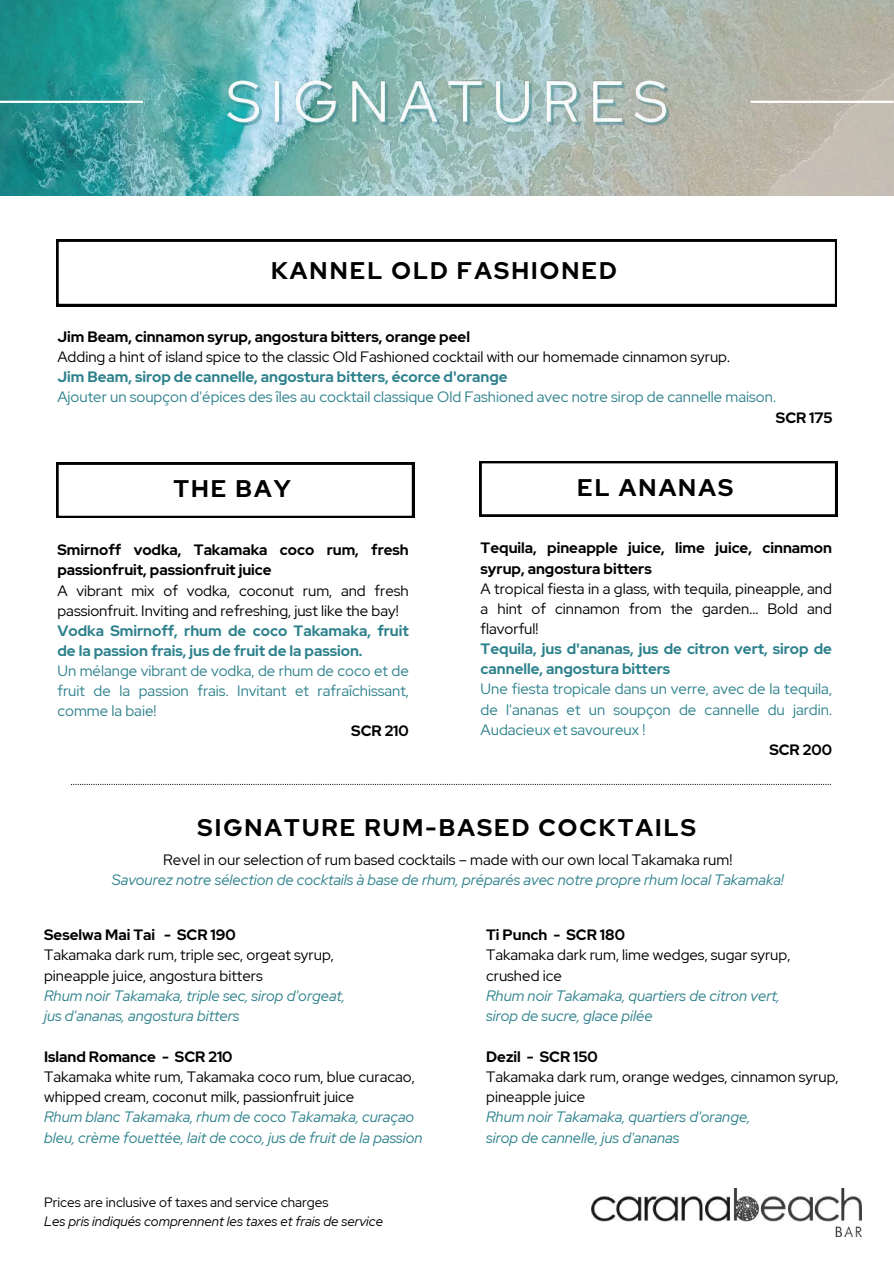
<style>
.page{position:relative;width:894px;height:1264px;background:#fff}
.page>*{position:absolute;margin:0;border:0;box-sizing:border-box;transform-origin:0 0}
.t1{font:700 24px "Red Hat Display";letter-spacing:.085em;color:#000}
.t2{font:15px/20.2px "Red Hat Display";color:#000}
.t3{font:italic 15px/20.2px "Red Hat Display";color:#2d818c}
.t4{font:15px/20.1px "Red Hat Display";color:#2d818c;text-align:justify}
.t5{font:700 15px/20.1px "Red Hat Display";color:#000}
.t6{font:700 15px/20.1px "Red Hat Display";color:#2d818c}
.t7{font:italic 13.5px "Red Hat Display";color:#000}
.t8{font:13.5px "Red Hat Display";color:#000}
</style>
<div class="page">
<img style="left:0;top:0;width:892px;height:195px">
<hr style="left:750px;top:101px;width:143px;height:2px;background:#fff">
<img style="left:225px;top:64px;width:451px;height:76px">
<hr style="left:0;top:101px;width:143px;height:2px;background:#fff">
<img style="left:591px;top:1188px;width:270px;height:48px">
<svg style="left:56px;top:462px;width:358px;height:56px"></svg>
<svg style="left:56px;top:240px;width:780px;height:66px"></svg>
<svg style="left:479px;top:461px;width:358px;height:55px"></svg>
<svg style="left:71px;top:783px;width:759px;height:2px"></svg>
<h1 class="t1" style="left:271px;top:254px;width:347px">KANNEL OLD FASHIONED</h1>
<p class="t5" style="left:57px;top:326px;width:414px">Jim Beam, cinnamon syrup, angostura bitters, orange peel</p>
<p class="t2" style="left:57px;top:346px;width:674px">Adding a hint of island spice to the classic Old Fashioned cocktail with our homemade cinnamon syrup.</p>
<p class="t6" style="left:57px;top:367px;width:451px">Jim Beam, sirop de cannelle, angostura bitters, écorce d'orange</p>
<p class="t4" style="left:57px;top:387px;width:719px">Ajouter un soupçon d'épices des îles au cocktail classique Old Fashioned avec notre sirop de cannelle maison.</p>
<h1 class="t1" style="left:173px;top:473px;width:119px">THE BAY</h1>
<p class="t5" style="left:57px;top:540px;width:353px">Smirnoff vodka, Takamaka coco rum, fresh passionfruit, passionfruit juice</p>
<p class="t2" style="left:57px;top:580px;width:353px">A vibrant mix of vodka, coconut rum, and fresh passionfruit. Inviting and refreshing, just like the bay!</p>
<p class="t6" style="left:57px;top:620px;width:353px">Vodka Smirnoff, rhum de coco Takamaka, fruit de la passion frais, jus de fruit de la passion.</p>
<p class="t4" style="left:57px;top:660px;width:353px">Un mélange vibrant de vodka, de rhum de coco et de fruit de la passion frais. Invitant et rafraîchissant, comme la baie!</p>
<p class="t5" style="left:351px;top:721px;width:59px">SCR 210</p>
<h1 class="t1" style="left:577px;top:471px;width:157px">EL ANANAS</h1>
<p class="t5" style="left:775px;top:407px;width:58px">SCR 175</p>
<p class="t5" style="left:480px;top:538px;width:353px">Tequila, pineapple juice, lime juice, cinnamon syrup, angostura bitters</p>
<p class="t2" style="left:480px;top:578px;width:353px;text-align:justify">A tropical fiesta in a glass, with tequila, pineapple, and a hint of cinnamon from the garden... Bold and flavorful!</p>
<p class="t6" style="left:480px;top:638px;width:353px">Tequila, jus d'ananas, jus de citron vert, sirop de cannelle, angostura bitters</p>
<p class="t4" style="left:480px;top:679px;width:353px">Une fiesta tropicale dans un verre, avec de la tequila, de l'ananas et un soupçon de cannelle du jardin.<br>Audacieux et savoureux !</p>
<p class="t5" style="left:769px;top:739px;width:64px">SCR 200</p>
<h1 class="t1" style="left:197px;top:811px;width:500px">SIGNATURE RUM-BASED COCKTAILS</h1>
<p class="t2" style="left:163px;top:849px;width:570px">Revel in our selection of rum based cocktails – made with our own local Takamaka rum!</p>
<p class="t3" style="left:112px;top:869px;width:673px">Savourez notre sélection de cocktails à base de rhum, préparés avec notre propre rhum local Takamaka!</p>
<p class="t5" style="left:44px;top:924px;width:193px">Seselwa Mai Tai - SCR 190</p>
<p class="t2" style="left:44px;top:944px;width:291px">Takamaka dark rum, triple sec, orgeat syrup, pineapple juice, angostura bitters</p>
<p class="t3" style="left:44px;top:985px;width:302px">Rhum noir Takamaka, triple sec, sirop d'orgeat, jus d'ananas, angostura bitters</p>
<p class="t5" style="left:44px;top:1046px;width:190px">Island Romance - SCR 210</p>
<p class="t2" style="left:44px;top:1066px;width:372px">Takamaka white rum, Takamaka coco rum, blue curacao, whipped cream, coconut milk, passionfruit juice</p>
<p class="t3" style="left:44px;top:1106px;width:380px">Rhum blanc Takamaka, rhum de coco Takamaka, curaçao bleu, crème fouettée, lait de coco, jus de fruit de la passion</p>
<p class="t8" style="left:44px;top:1193px;width:286px">Prices are inclusive of taxes and service charges</p>
<p class="t7" style="left:44px;top:1211px;width:340px">Les pris indiqués comprennent les taxes et frais de service</p>
<p class="t5" style="left:486px;top:924px;width:140px">Ti Punch - SCR 180</p>
<p class="t2" style="left:486px;top:944px;width:305px">Takamaka dark rum, lime wedges, sugar syrup, crushed ice</p>
<p class="t3" style="left:486px;top:985px;width:295px">Rhum noir Takamaka, quartiers de citron vert, sirop de sucre, glace pilée</p>
<p class="t5" style="left:486px;top:1046px;width:113px">Dezil - SCR 150</p>
<p class="t2" style="left:486px;top:1066px;width:354px">Takamaka dark rum, orange wedges, cinnamon syrup, pineapple juice</p>
<p class="t3" style="left:486px;top:1106px;width:265px">Rhum noir Takamaka, quartiers d'orange, sirop de cannelle, jus d'ananas</p>
</div>
